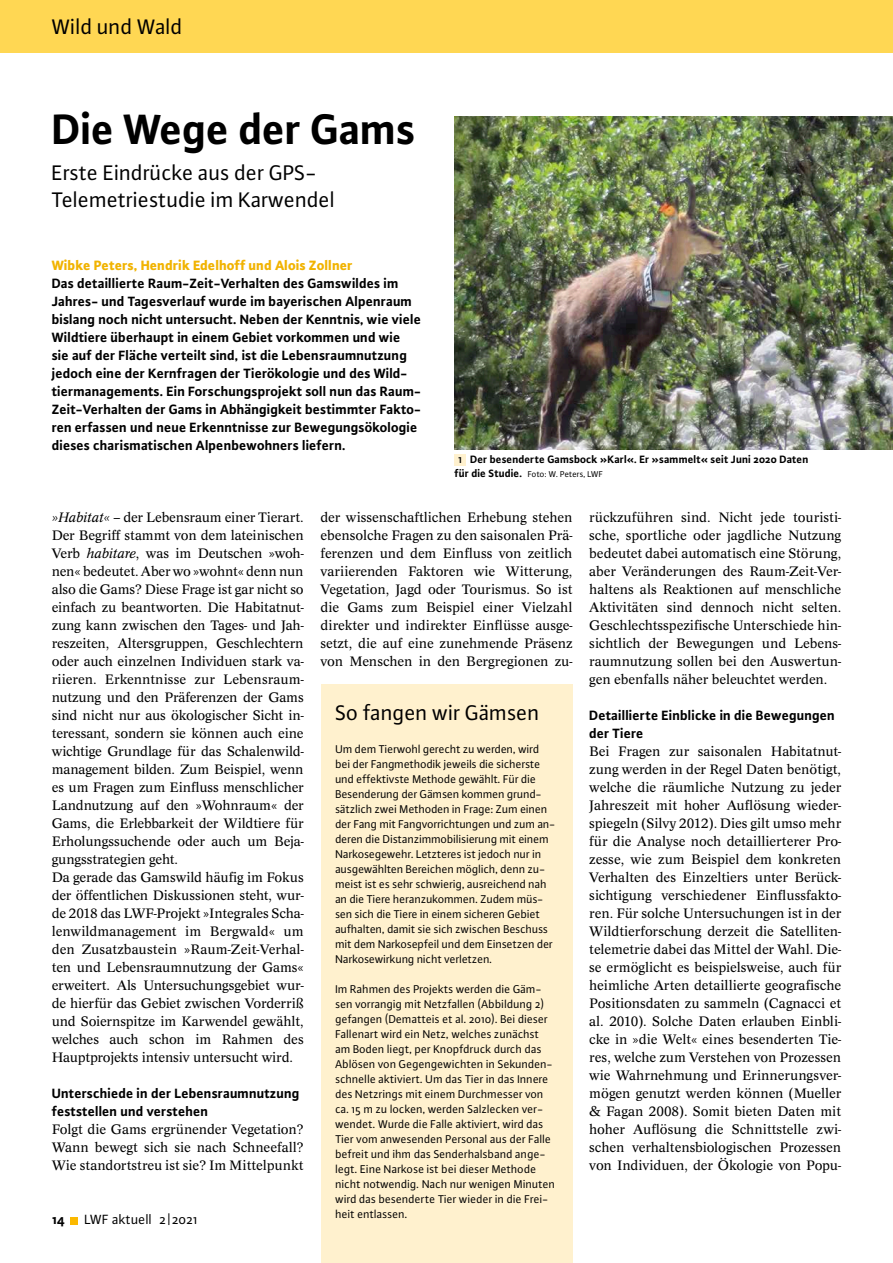
<style>
.page{position:relative;width:893px;height:1263px;background:#fff}
.page>*{position:absolute;margin:0;border:0;box-sizing:border-box;transform-origin:0 0}
.t1{font:700 45px "Plus Sans Pro";letter-spacing:-.01em;color:#000}
.t2{font:22.5px/27px "Plus Sans Pro";letter-spacing:-.005em;color:#000}
.t3{font:14.25px/18px "Concept";letter-spacing:-.01em;color:#000;text-align:justify}
.t4{font:700 14.25px/18px "Plus Sans Pro";color:#000}
.t5{font:800 14.25px "Plus Sans Pro";color:#f1b300}
.t6{font:14.25px "Plus Sans Pro";color:#000}
.t7{font:12px/15px "Plus Sans Pro";letter-spacing:-.01em;color:#000}
.t8{font:700 11.25px "Plus Sans Pro";color:#000}
.t9{font:9px "Plus Sans Pro";color:#000}
.s1{font-size:9px}
.s2{font-weight:700;font-size:11.25px}
.s3{font-style:italic}
</style>
<div class="page">
<div style="left:0;top:0;width:893px;height:53px;background:#ffd753"></div>
<div style="left:70px;top:1217px;width:7px;height:7px;background:#fbb900"></div>
<div style="left:455px;top:454px;width:11px;height:11px;background:#fff1ce"></div>
<img style="left:455px;top:116px;width:438px;height:334px">
<div style="left:320px;top:684px;width:252px;height:579px;background:#fff1ce"></div>
<h2 class="t2" style="left:52px;top:13px;width:132px">Wild und Wald</h2>
<h1 class="t1" style="left:52px;top:95px;width:365px">Die Wege der Gams</h1>
<h2 class="t2" style="left:52px;top:158px;width:285px">Erste Eindrücke aus der GPS-<br>Telemetriestudie im Karwendel</h2>
<p class="t5" style="left:52px;top:254px;width:302px">Wibke Peters, Hendrik Edelhoff und Alois Zollner</p>
<p class="t4" style="left:52px;top:273px;width:371px">Das detaillierte Raum-Zeit-Verhalten des Gamswildes im Jahres- und Tagesverlauf wurde im bayerischen Alpenraum bislang noch nicht untersucht. Neben der Kenntnis, wie viele Wildtiere überhaupt in einem Gebiet vorkommen und wie<br>sie auf der Fläche verteilt sind, ist die Lebensraumnutzung jedoch eine der Kernfragen der Tierökologie und des Wild&shy;tiermanagements. Ein Forschungsprojekt soll nun das Raum-Zeit-Verhalten der Gams in Abhängigkeit bestimmter Fakto&shy;ren erfassen und neue Erkenntnisse zur Bewegungsökologie dieses charismatischen Alpenbewohners liefern.</p>
<p class="t8" style="left:459px;top:451px;width:351px"><span class="s1">1</span> Der besenderte Gamsbock »Karl«. Er »sammelt« seit Juni 2020 Daten</p>
<p class="t9" style="left:455px;top:468px;width:150px"><span class="s2">für die Studie.</span> Foto: W. Peters, LWF</p>
<p class="t3" style="left:52px;top:508px;width:253px;text-align:left"><span class="s3">»Habitat«</span> – der Lebensraum einer Tierart.<br>Der Begriff stammt von dem lateinischen Verb <span class="s3">habitare</span>, was im Deutschen »woh&shy;nen« bedeutet. Aber wo »wohnt« denn nun also die Gams? Diese Frage ist gar nicht so einfach zu beantworten. Die Habitatnut&shy;zung kann zwischen den Tages- und Jah&shy;reszeiten, Altersgruppen, Geschlechtern oder auch einzelnen Individuen stark va&shy;riieren. Erkenntnisse zur Lebensraum&shy;nutzung und den Präferenzen der Gams sind nicht nur aus ökologischer Sicht in&shy;teressant, sondern sie können auch eine wichtige Grundlage für das Schalenwild&shy;management bilden. Zum Beispiel, wenn es um Fragen zum Einfluss menschlicher Landnutzung auf den »Wohnraum« der Gams, die Erlebbarkeit der Wildtiere für Erholungssuchende oder auch um Beja&shy;gungsstrategien geht.<br>Da gerade das Gamswild häufig im Fokus der öffentlichen Diskussionen steht, wur&shy;de 2018 das LWF-Projekt »Integrales Scha&shy;lenwildmanagement im Bergwald« um den Zusatzbaustein »Raum-Zeit-Verhal&shy;ten und Lebensraumnutzung der Gams« erweitert. Als Untersuchungsgebiet wur&shy;de hierfür das Gebiet zwischen Vorderriß und Soiernspitze im Karwendel gewählt, welches auch schon im Rahmen des Hauptprojekts intensiv untersucht wird.</p>
<p class="t4" style="left:52px;top:1083px;width:249px">Unterschiede in der Lebensraumnutzung feststellen und verstehen</p>
<p class="t3" style="left:52px;top:1120px;width:253px">Folgt die Gams ergrünender Vegetation?<br>Wann bewegt sich sie nach Schneefall?<br>Wie standortstreu ist sie? Im Mittelpunkt</p>
<p class="t4" style="left:52px;top:1209px;width:14px">14</p>
<p class="t6" style="left:84px;top:1210px;width:115px">LWF aktuell 2 |2021</p>
<p class="t3" style="left:320px;top:508px;width:253px">der wissenschaftlichen Erhebung stehen ebensolche Fragen zu den saisonalen Prä&shy;ferenzen und dem Einfluss von zeitlich variierenden Faktoren wie Witterung, Vegetation, Jagd oder Tourismus. So ist die Gams zum Beispiel einer Vielzahl direkter und indirekter Einflüsse ausge&shy;setzt, die auf eine zunehmende Präsenz von Menschen in den Bergregionen zu-</p>
<p class="t3" style="left:589px;top:508px;width:253px">rückzuführen sind. Nicht jede touristi&shy;sche, sportliche oder jagdliche Nutzung bedeutet dabei automatisch eine Störung, aber Veränderungen des Raum-Zeit-Ver&shy;haltens als Reaktionen auf menschliche Aktivitäten sind dennoch nicht selten.<br>Geschlechtsspezifische Unterschiede hin&shy;sichtlich der Bewegungen und Lebens&shy;raumnutzung sollen bei den Auswertun&shy;gen ebenfalls näher beleuchtet werden.</p>
<p class="t4" style="left:589px;top:705px;width:247px">Detaillierte Einblicke in die Bewegungen der Tiere</p>
<p class="t3" style="left:589px;top:742px;width:253px">Bei Fragen zur saisonalen Habitatnut&shy;zung werden in der Regel Daten benötigt, welche die räumliche Nutzung zu jeder Jahreszeit mit hoher Auflösung wieder&shy;spiegeln (Silvy 2012). Dies gilt umso mehr für die Analyse noch detaillierterer Pro&shy;zesse, wie zum Beispiel dem konkreten Verhalten des Einzeltiers unter Berück&shy;sichtigung verschiedener Einflussfakto&shy;ren. Für solche Untersuchungen ist in der Wildtierforschung derzeit die Satelliten&shy;telemetrie dabei das Mittel der Wahl. Die&shy;se ermöglicht es beispielsweise, auch für heimliche Arten detaillierte geografische Positionsdaten zu sammeln (Cagnacci et al. 2010). Solche Daten erlauben Einbli&shy;cke in »die Welt« eines besenderten Tie&shy;res, welche zum Verstehen von Prozessen wie Wahrnehmung und Erinnerungsver&shy;mögen genutzt werden können (Mueller &amp; Fagan 2008). Somit bieten Daten mit hoher Auflösung die Schnittstelle zwi&shy;schen verhaltensbiologischen Prozessen von Individuen, der Ökologie von Popu-</p>
<h2 class="t2" style="left:335px;top:698px;width:206px">So fangen wir Gämsen</h2>
<p class="t7" style="left:335px;top:741px;width:222px">Um dem Tierwohl gerecht zu werden, wird bei der Fangmethodik jeweils die sicherste und effektivste Methode gewählt. Für die Besenderung der Gämsen kommen grund&shy;sätzlich zwei Methoden in Frage: Zum einen der Fang mit Fangvorrichtungen und zum an&shy;deren die Distanzimmobilisierung mit einem Narkosegewehr. Letzteres ist jedoch nur in ausgewählten Bereichen möglich, denn zu&shy;meist ist es sehr schwierig, ausreichend nah an die Tiere heranzukommen. Zudem müs&shy;sen sich die Tiere in einem sicheren Gebiet aufhalten, damit sie sich zwischen Beschuss mit dem Narkosepfeil und dem Einsetzen der Narkosewirkung nicht verletzen.</p>
<p class="t7" style="left:335px;top:981px;width:221px">Im Rahmen des Projekts werden die Gäm&shy;sen vorrangig mit Netzfallen (Abbildung 2) gefangen (Dematteis et al. 2010). Bei dieser Fallenart wird ein Netz, welches zunächst am Boden liegt, per Knopfdruck durch das Ablösen von Gegengewichten in Sekunden&shy;schnelle aktiviert. Um das Tier in das Innere des Netzrings mit einem Durchmesser von ca. 15 m zu locken, werden Salzlecken ver&shy;wendet. Wurde die Falle aktiviert, wird das Tier vom anwesenden Personal aus der Falle befreit und ihm das Senderhalsband ange&shy;legt. Eine Narkose ist bei dieser Methode nicht notwendig. Nach nur wenigen Minuten wird das besenderte Tier wieder in die Frei&shy;heit entlassen.</p>
</div>
